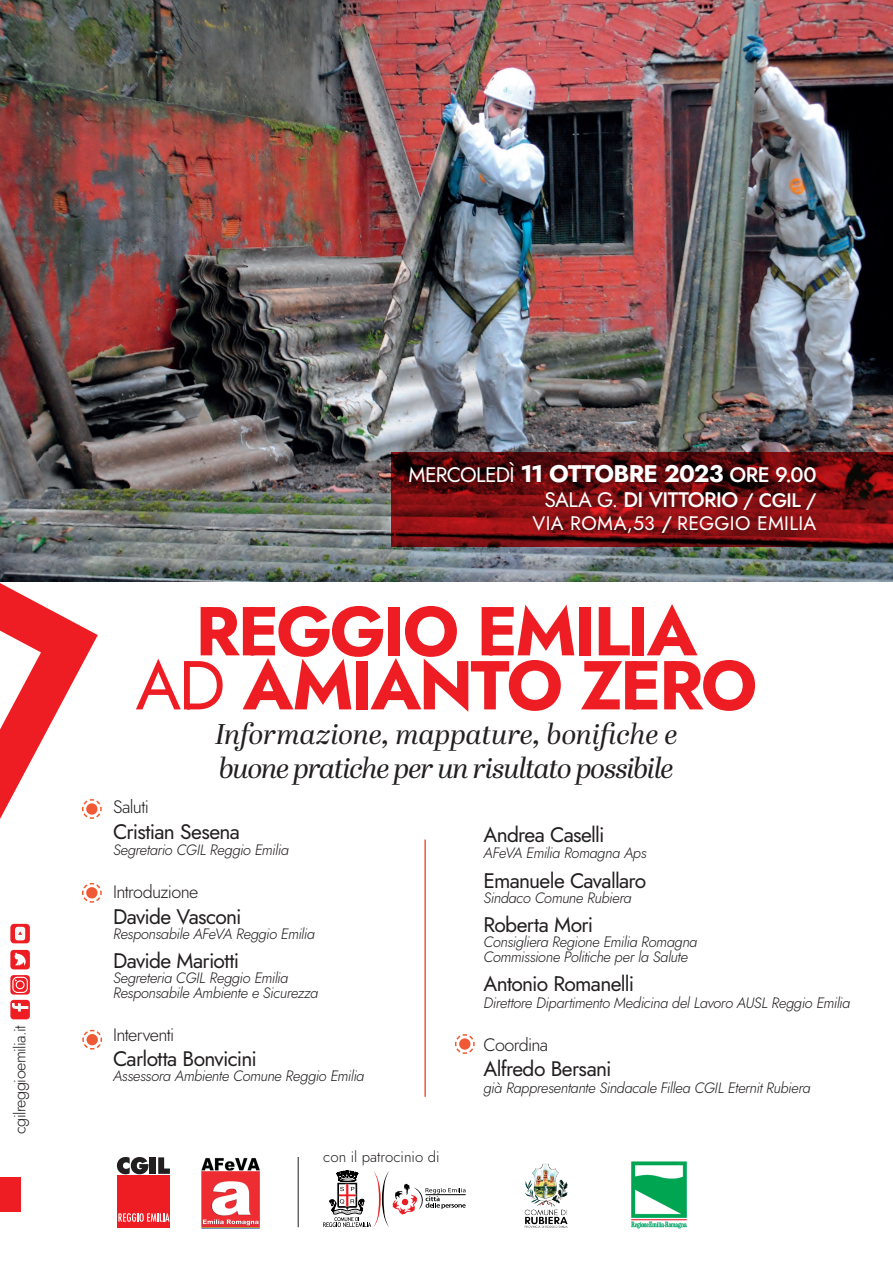
<style>
.page{position:relative;width:893px;height:1263px;background:#fff}
.page>*{position:absolute;margin:0;border:0;box-sizing:border-box;transform-origin:0 0}
.t1{font:700 69px/54px "Jost";letter-spacing:-.04em;color:#ee1d23;text-align:center}
.t2{font:italic 28.5px/34.2px "Abril Display";letter-spacing:-.025em;color:#231f20}
.t3{font:700 24px "Jost";letter-spacing:-.035em;color:#fff}
.t4{font:21px "Jost";letter-spacing:-.03em;color:#231f20}
.t5{font:500 21px "Jost";letter-spacing:-.025em;color:#fff}
.t6{font:19.5px "Jost";letter-spacing:.015em;color:#fff}
.t7{font:300 18px "Jost";letter-spacing:-.035em;color:#231f20}
.t8{font:300 16.05px "Jost";letter-spacing:-.035em;color:#231f20}
.t9{font:italic 15px/15px "Jost";letter-spacing:-.025em;color:#231f20}
.t10{font:300 15px "Jost";color:#231f20}
.s1{font-weight:400;font-size:21px}
.s2{font-weight:500;font-size:21px}
.s3{font-weight:400}
.s4{font-size:19.5px}
.s5{font-weight:500}
</style>
<div class="page">
<img style="left:0;top:0;width:893px;height:581px">
<svg style="left:391px;top:452px;width:502px;height:94px;background:#6b0c0f"></svg>
<div style="left:0;top:1177px;width:20px;height:35px;background:#ee1d23"></div>
<div style="left:118px;top:1175px;width:52px;height:52px;background:#ee1d23"></div>
<svg style="left:117px;top:1157px;width:31px;height:17px"></svg>
<div style="left:150px;top:1157px;width:6px;height:17px;background:#231f20"></div>
<svg style="left:158px;top:1157px;width:12px;height:17px"></svg>
<svg style="left:118px;top:1213px;width:52px;height:9px"></svg>
<hr style="left:424px;top:839px;width:2px;height:258px;background:#f05935">
<svg style="left:0;top:517px;width:102px;height:302px"></svg>
<svg style="left:82px;top:882px;width:20px;height:21px"></svg>
<svg style="left:455px;top:1034px;width:20px;height:20px"></svg>
<svg style="left:10px;top:975px;width:20px;height:19px"></svg>
<div style="left:10px;top:924px;width:20px;height:19px;background:#ee1d23;border-radius:4px"></div>
<svg style="left:15px;top:927px;width:10px;height:13px"></svg>
<div style="left:10px;top:950px;width:20px;height:19px;background:#ee1d23;border-radius:3px"></div>
<svg style="left:15px;top:952px;width:11px;height:14px"></svg>
<svg style="left:12px;top:977px;width:16px;height:16px"></svg>
<div style="left:10px;top:1000px;width:20px;height:19px;background:#ee1d23;border-radius:3px"></div>
<svg style="left:12px;top:1003px;width:16px;height:8px"></svg>
<svg style="left:323px;top:1171px;width:143px;height:56px"></svg>
<img style="left:201px;top:1157px;width:59px;height:72px">
<img style="left:524px;top:1163px;width:44px;height:65px">
<hr style="left:298px;top:1157px;width:1px;height:70px;background:#231f20">
<svg style="left:82px;top:1029px;width:21px;height:21px"></svg>
<img style="left:631px;top:1161px;width:56px;height:68px">
<p class="t8" style="left:9px;top:1134px;width:110px;rotate:-90deg">cgilreggioemilia.it</p>
<h3 class="t3" style="left:408px;top:457px;width:410px"><span class="s1">MERCOLEDÌ</span> 11 OTTOBRE 2023 <span class="s2">ORE 9.00</span></h3>
<h3 class="t5" style="left:544px;top:485px;width:274px"><span class="s3">SALA G.</span> DI VITTORIO <span class="s4">/ CGIL /</span></h3>
<h3 class="t6" style="left:532px;top:510px;width:285px">VIA ROMA,53 <span class="s5">/</span> REGGIO EMILIA</h3>
<h1 class="t1" style="left:136px;top:605px;width:623px">REGGIO EMILIA<br><span class="s3">AD</span> AMIANTO ZERO</h1>
<h2 class="t2" style="left:215px;top:718px;width:464px">Informazione, mappature, bonifiche e buone pratiche per un risultato possibile</h2>
<p class="t7" style="left:113px;top:795px;width:37px">Saluti</p>
<h3 class="t4" style="left:113px;top:817px;width:128px">Cristian Sesena</h3>
<p class="t9" style="left:113px;top:842px;width:177px">Segretario CGIL Reggio Emilia</p>
<p class="t7" style="left:113px;top:880px;width:87px">Introduzione</p>
<h3 class="t4" style="left:113px;top:902px;width:130px">Davide Vasconi</h3>
<p class="t9" style="left:113px;top:926px;width:203px">Responsabile AFeVA Reggio Emilia</p>
<h3 class="t4" style="left:113px;top:946px;width:128px">Davide Mariotti</h3>
<p class="t9" style="left:113px;top:970px;width:207px">Segreteria CGIL Reggio Emilia<br>Responsabile Ambiente e Sicurezza</p>
<p class="t7" style="left:113px;top:1023px;width:63px">Interventi</p>
<h3 class="t4" style="left:113px;top:1045px;width:145px">Carlotta Bonvicini</h3>
<p class="t9" style="left:113px;top:1069px;width:253px">Assessora Ambiente Comune Reggio Emilia</p>
<p class="t10" style="left:323px;top:1147px;width:118px">con il patrocinio di</p>
<h3 class="t4" style="left:483px;top:820px;width:123px">Andrea Caselli</h3>
<p class="t9" style="left:483px;top:845px;width:165px">AFeVA Emilia Romagna Aps</p>
<h3 class="t4" style="left:483px;top:866px;width:164px">Emanuele Cavallaro</h3>
<p class="t9" style="left:483px;top:890px;width:150px">Sindaco Comune Rubiera</p>
<h3 class="t4" style="left:483px;top:910px;width:111px">Roberta Mori</h3>
<p class="t9" style="left:483px;top:934px;width:215px">Consigliera Regione Emilia Romagna<br>Commissione Politiche per la Salute</p>
<h3 class="t4" style="left:483px;top:970px;width:152px">Antonio Romanelli</h3>
<p class="t9" style="left:483px;top:995px;width:368px">Direttore Dipartimento Medicina del Lavoro AUSL Reggio Emilia</p>
<p class="t7" style="left:483px;top:1032px;width:66px">Coordina</p>
<h3 class="t4" style="left:483px;top:1055px;width:130px">Alfredo Bersani</h3>
<p class="t9" style="left:483px;top:1080px;width:329px">già Rappresentante Sindacale Fillea CGIL Eternit Rubiera</p>
</div>
